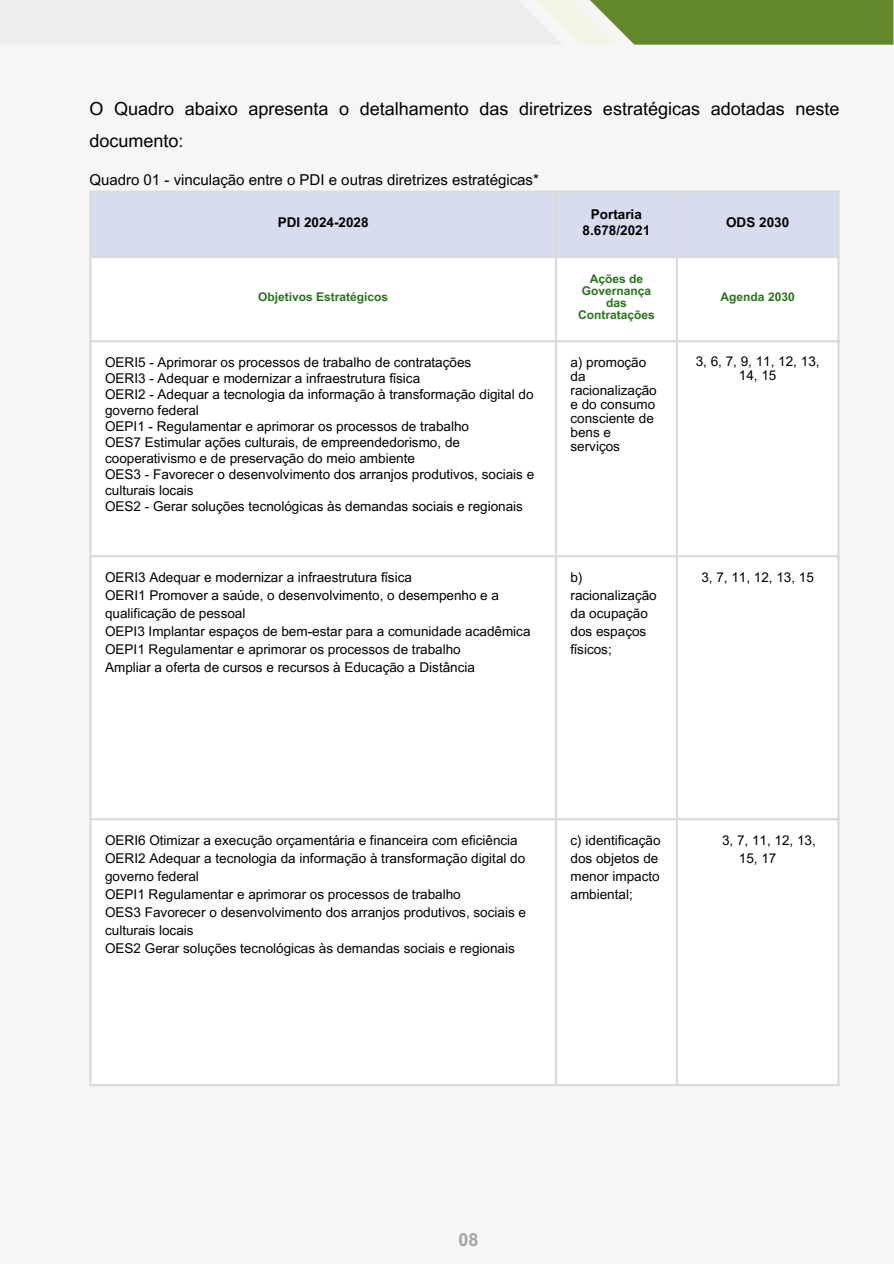
<style>
.page{position:relative;width:894px;height:1264px;background:#fff}
.page>*{position:absolute;margin:0;border:0;box-sizing:border-box;transform-origin:0 0}
.t1{font:18px/31.5px "Arial MT Pro";color:#000}
.t2{font:700 18px "Arial MT Pro";color:#a6a6a6}
.t3{font:15px "Arial MT Pro";color:#000}
.t4{font:13.5px/18px "Arial MT Pro";color:#000}
.t5{font:700 13.5px/16px "Arial MT Pro";color:#030203;text-align:center}
.t6{font:700 12px/12px "Arial MT Pro";color:#29741d;text-align:center}
</style>
<div class="page">
<div style="left:92px;top:193px;width:745px;height:63px;background:#d7ddee"></div>
<hr style="left:89px;top:193px;width:3px;height:890px;background:#dbdbdb">
<hr style="left:554px;top:193px;width:3px;height:890px;background:#dbdbdb">
<hr style="left:675px;top:193px;width:2px;height:890px;background:#dbdbdb">
<hr style="left:837px;top:193px;width:2px;height:890px;background:#dbdbdb">
<hr style="left:89px;top:190px;width:750px;height:3px;background:#dbdbdb">
<hr style="left:89px;top:256px;width:750px;height:2px;background:#dbdbdb">
<hr style="left:89px;top:340px;width:750px;height:2px;background:#dbdbdb">
<hr style="left:89px;top:555px;width:750px;height:2px;background:#dbdbdb">
<hr style="left:89px;top:818px;width:750px;height:2px;background:#dbdbdb">
<hr style="left:89px;top:1083px;width:750px;height:3px;background:#dbdbdb">
<svg style="left:537px;top:0;width:356px;height:45px;background:#829f54"></svg>
<p class="t1" style="left:89px;top:95px;width:751px">O Quadro abaixo apresenta o detalhamento das diretrizes estratégicas adotadas neste documento:</p>
<p class="t3" style="left:89px;top:174px;width:451px">Quadro 01 - vinculação entre o PDI e outras diretrizes estratégicas*</p>
<h1 class="t5" style="left:278px;top:216px;width:92px">PDI 2024-2028</h1>
<p class="t5" style="left:582px;top:208px;width:69px">Portaria<br>8.678/2021</p>
<p class="t5" style="left:726px;top:216px;width:64px">ODS 2030</p>
<p class="t6" style="left:258px;top:292px;width:132px">Objetivos Estratégicos</p>
<p class="t4" style="left:105px;top:354px;width:367px">OERI5 - Aprimorar os processos de trabalho de contratações</p>
<p class="t4" style="left:105px;top:370px;width:316px">OERI3 - Adequar e modernizar a infraestrutura física</p>
<p class="t4" style="left:105px;top:387px;width:430px;line-height:16px">OERI2 - Adequar a tecnologia da informação à transformação digital do governo federal</p>
<p class="t4" style="left:105px;top:418px;width:365px">OEPI1 - Regulamentar e aprimorar os processos de trabalho</p>
<p class="t4" style="left:105px;top:435px;width:356px;line-height:16px">OES7 Estimular ações culturais, de empreendedorismo, de cooperativismo e de preservação do meio ambiente</p>
<p class="t4" style="left:105px;top:467px;width:430px;line-height:16px">OES3 - Favorecer o desenvolvimento dos arranjos produtivos, sociais e culturais locais</p>
<p class="t4" style="left:105px;top:498px;width:419px">OES2 - Gerar soluções tecnológicas às demandas sociais e regionais</p>
<p class="t4" style="left:105px;top:569px;width:308px">OERI3 Adequar e modernizar a infraestrutura física</p>
<p class="t4" style="left:105px;top:587px;width:395px">OERI1 Promover a saúde, o desenvolvimento, o desempenho e a qualificação de pessoal</p>
<p class="t4" style="left:105px;top:623px;width:427px">OEPI3 Implantar espaços de bem-estar para a comunidade acadêmica</p>
<p class="t4" style="left:105px;top:641px;width:357px">OEPI1 Regulamentar e aprimorar os processos de trabalho</p>
<p class="t4" style="left:105px;top:659px;width:371px">Ampliar a oferta de cursos e recursos à Educação a Distância</p>
<p class="t6" style="left:578px;top:274px;width:78px">Ações de<br>Governança das<br>Contratações</p>
<p class="t6" style="left:720px;top:292px;width:76px">Agenda 2030</p>
<p class="t4" style="left:570px;top:356px;width:88px;line-height:14px">a) promoção da racionalização e do consumo consciente de bens e serviços</p>
<p class="t4" style="left:695px;top:356px;width:125px;line-height:14px;text-align:center">3, 6, 7, 9, 11, 12, 13,<br>14, 15</p>
<p class="t4" style="left:570px;top:569px;width:88px">b) racionalização da ocupação dos espaços físicos;</p>
<p class="t4" style="left:701px;top:569px;width:114px">3, 7, 11, 12, 13, 15</p>
<p class="t4" style="left:105px;top:832px;width:414px">OERI6 Otimizar a execução orçamentária e financeira com eficiência</p>
<p class="t4" style="left:105px;top:850px;width:421px">OERI2 Adequar a tecnologia da informação à transformação digital do governo federal</p>
<p class="t4" style="left:105px;top:886px;width:357px">OEPI1 Regulamentar e aprimorar os processos de trabalho</p>
<p class="t4" style="left:105px;top:904px;width:422px">OES3 Favorecer o desenvolvimento dos arranjos produtivos, sociais e culturais locais</p>
<p class="t4" style="left:105px;top:940px;width:411px">OES2 Gerar soluções tecnológicas às demandas sociais e regionais</p>
<p class="t4" style="left:570px;top:832px;width:91px">c) identificação dos objetos de menor impacto ambiental;</p>
<p class="t4" style="left:738px;top:832px;width:78px;text-indent:-17px">3, 7, 11, 12, 13,<br>15, 17</p>
<p class="t2" style="left:458px;top:1232px;width:22px">08</p>
</div>
